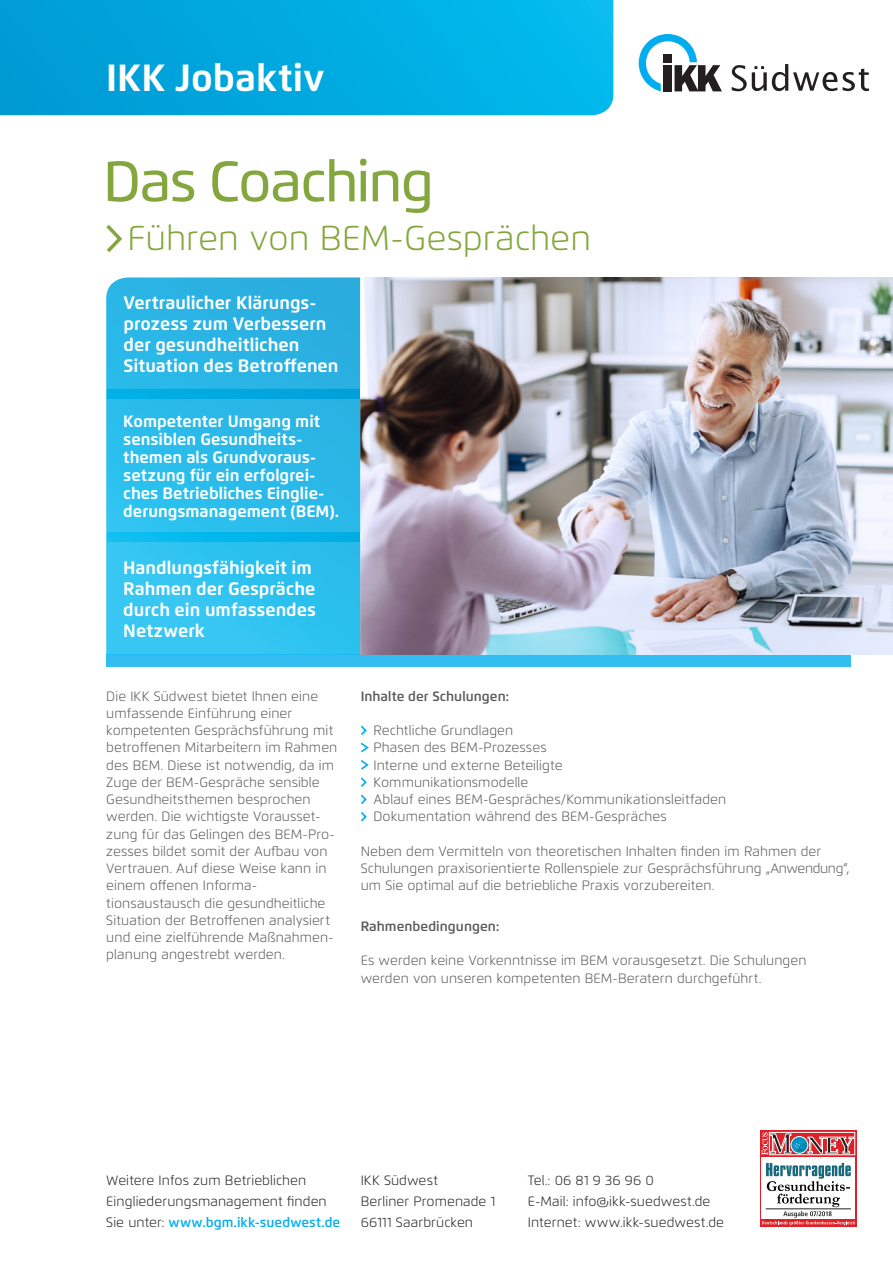
<style>
.page{position:relative;width:893px;height:1263px;background:#fff}
.page>*{position:absolute;margin:0;border:0;box-sizing:border-box;transform-origin:0 0}
.t1{font:500 57px "Flexo";letter-spacing:-.03em;color:#83a73c}
.t2{font:700 37.8px "Flexo";color:#fff}
.t3{font:300 34.5px "Flexo";color:#83a73c}
.t4{font:700 18px/21px "Flexo";color:#fff}
.t5{font:700 16.5px/18px "Flexo";color:#fff}
.t6{font:300 13.5px/17.2px "Flexo";letter-spacing:.005em;color:#57585a}
.t7{font:300 13.5px/21px "Flexo";letter-spacing:.005em;color:#231f20}
.t8{font:600 13.5px "Flexo";letter-spacing:.005em;color:#57585a}
.s1{font-weight:600;color:#00aeef}
</style>
<div class="page">
<svg style="left:0;top:0;width:613px;height:115px;background:#00aae0"></svg>
<svg style="left:732px;top:64px;width:137px;height:27px"></svg>
<svg style="left:639px;top:34px;width:83px;height:57px"></svg>
<div style="left:760px;top:1130px;width:96px;height:96px;background:linear-gradient(to right,#df2027,#df2027)"></div>
<div style="left:762px;top:1157px;width:93px;height:68px;background:#fff"></div>
<svg style="left:761px;top:1131px;width:95px;height:25px"></svg>
<svg style="left:762px;top:1132px;width:93px;height:23px;background:#c1747b"></svg>
<div style="left:791px;top:1136px;width:17px;height:17px;border:1px solid #fff;border-radius:50%"></div>
<div style="left:761px;top:1219px;width:95px;height:7px;background:#df2027"></div>
<svg style="left:762px;top:1163px;width:93px;height:62px"></svg>
<svg style="left:360px;top:725px;width:9px;height:97px"></svg>
<svg style="left:106px;top:293px;width:255px;height:361px;background:#0cb2e6"></svg>
<div style="left:106px;top:654px;width:744px;height:13px;background:#33bef2"></div>
<img style="left:361px;top:278px;width:532px;height:376px">
<div style="left:107px;top:278px;width:254px;height:111px;background:#2ab2e3"></div>
<div style="left:107px;top:400px;width:254px;height:132px;background:#2abbea"></div>
<div style="left:107px;top:543px;width:254px;height:111px;background:#31c4f2"></div>
<svg style="left:106px;top:224px;width:17px;height:29px"></svg>
<h2 class="t2" style="left:106px;top:55px;width:220px">IKK Jobaktiv</h2>
<h1 class="t1" style="left:103px;top:147px;width:332px">Das Coaching</h1>
<h3 class="t3" style="left:127px;top:217px;width:465px">Führen von BEM-Gesprächen</h3>
<h3 class="t4" style="left:124px;top:292px;width:216px">Vertraulicher Klärungs&shy;prozess zum Verbessern der gesundheitlichen<br>Situation des Betroffenen</h3>
<p class="t5" style="left:123px;top:412px;width:217px">Kompetenter Umgang mit sensiblen Gesundheits&shy;themen als Grundvoraus&shy;setzung für ein erfolgrei&shy;ches Betriebliches Einglie&shy;derungsmanagement (BEM).</p>
<h3 class="t4" style="left:123px;top:557px;width:194px">Handlungsfähigkeit im<br>Rahmen der Gespräche durch ein umfassendes<br>Netzwerk</h3>
<p class="t6" style="left:106px;top:687px;width:233px">Die IKK Südwest bietet Ihnen eine umfassende Einführung einer kompetenten Gesprächsführung mit betroffenen Mitarbeitern im Rahmen des BEM. Diese ist notwendig, da im Zuge der BEM-Gespräche sensible Gesundheitsthemen besprochen werden. Die wichtigste Vorausset&shy;zung für das Gelingen des BEM-Pro&shy;zesses bildet somit der Aufbau von Vertrauen. Auf diese Weise kann in einem offenen Informa&shy;tionsaustausch die gesundheitliche Situation der Betroffenen analysiert und eine zielführende Maßnahmen&shy;planung angestrebt werden.</p>
<p class="t8" style="left:361px;top:688px;width:150px">Inhalte der Schulungen:</p>
<p class="t6" style="left:373px;top:722px;width:354px">Rechtliche Grundlagen<br>Phasen des BEM-Prozesses<br>Interne und externe Beteiligte<br>Kommunikationsmodelle<br>Ablauf eines BEM-Gespräches/Kommunikationsleitfaden Dokumentation während des BEM-Gespräches</p>
<p class="t6" style="left:361px;top:843px;width:490px">Neben dem Vermitteln von theoretischen Inhalten finden im Rahmen der<br>Schulungen praxisorientierte Rollenspiele zur Gesprächsführung „Anwendung“, um Sie optimal auf die betriebliche Praxis vorzubereiten.</p>
<p class="t8" style="left:361px;top:918px;width:140px">Rahmenbedingungen:</p>
<p class="t6" style="left:361px;top:952px;width:447px">Es werden keine Vorkenntnisse im BEM vorausgesetzt. Die Schulungen werden von unseren kompetenten BEM-Beratern durchgeführt.</p>
<p class="t7" style="left:106px;top:1170px;width:236px">Weitere Infos zum Betrieblichen<br>Eingliederungsmanagement finden<br>Sie unter: <span class="s1">www.bgm.ikk-suedwest.de</span></p>
<p class="t7" style="left:528px;top:1169px;width:198px">Tel.: 06 81 9 36 96 0<br>E-Mail: info@ikk-suedwest.de<br>Internet: www.ikk-suedwest.de</p>
<p class="t7" style="left:361px;top:1169px;width:136px">IKK Südwest<br>Berliner Promenade 1<br>66111 Saarbrücken</p>
</div>
